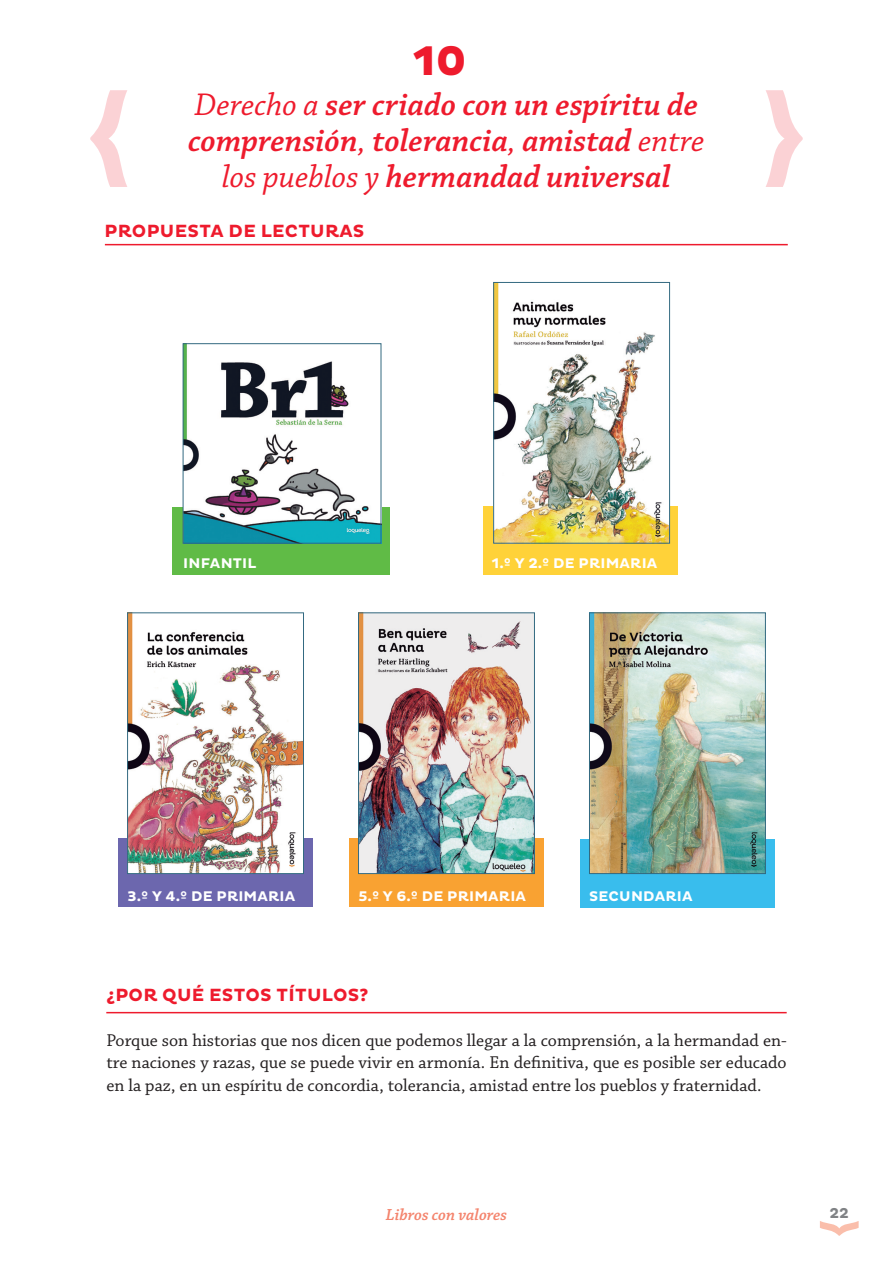
<style>
.page{position:relative;width:893px;height:1263px;background:#fff}
.page>*{position:absolute;margin:0;border:0;box-sizing:border-box;transform-origin:0 0}
.t1{font:800 42.15px "Pluto";color:#ee1b2d}
.t2{font:italic 600 33px/36.3px "Chaparral Pro";color:#ee1b2d}
.t3{font:18px/22.5px "Chaparral Pro";color:#231f20;text-align:justify}
.t4{font:700 18px "Pluto";letter-spacing:.015em;color:#ee1b2d}
.t5{font:italic 600 16.8px "Chaparral Pro";color:#f4846d}
.t6{font:700 14.55px "Pluto";color:#808285}
.t7{font:700 14.25px "Pluto";letter-spacing:.015em;color:#fff}
.s1{font-weight:400}
</style>
<div class="page">
<svg style="left:820px;top:1221px;width:39px;height:15px"></svg>
<div style="left:349px;top:838px;width:195px;height:69px;background:#f9a232"></div>
<div style="left:580px;top:840px;width:194px;height:68px;background:#39bded"></div>
<div style="left:118px;top:838px;width:195px;height:69px;background:#6c67ae"></div>
<div style="left:484px;top:506px;width:194px;height:68px;background:#ffd239"></div>
<div style="left:172px;top:507px;width:218px;height:67px;background:#60bb46"></div>
<img style="left:495px;top:284px;width:173px;height:258px">
<div style="left:493px;top:282px;width:177px;height:262px;border:1px solid #336a81"></div>
<img style="left:129px;top:614px;width:173px;height:258px">
<div style="left:127px;top:612px;width:177px;height:262px;border:1px solid #336a81"></div>
<img style="left:360px;top:614px;width:173px;height:258px">
<div style="left:358px;top:612px;width:177px;height:262px;border:1px solid #336a81"></div>
<img style="left:591px;top:614px;width:173px;height:258px">
<div style="left:589px;top:612px;width:177px;height:262px;border:1px solid #336a81"></div>
<hr style="left:105px;top:244px;width:683px;height:1px;background:#ee1b2d">
<hr style="left:106px;top:1012px;width:681px;height:1px;background:#ee1b2d">
<svg style="left:90px;top:90px;width:37px;height:97px"></svg>
<svg style="left:766px;top:90px;width:37px;height:97px"></svg>
<img style="left:185px;top:345px;width:194px;height:197px">
<div style="left:183px;top:343px;width:198px;height:201px;border:1px solid #336a81"></div>
<p class="t1" style="left:413px;top:37px;width:55px">10</p>
<p class="t2" style="left:188px;top:87px;width:518px"><span class="s1">Derecho a</span> ser criado con un espíritu de comprensión<span class="s1">,</span> tolerancia<span class="s1">,</span> amistad <span class="s1">entre</span></p>
<p class="t2" style="left:222px;top:160px;width:450px"><span class="s1">los pueblos y</span> hermandad universal</p>
<p class="t4" style="left:105px;top:220px;width:261px">PROPUESTA DE LECTURAS</p>
<p class="t7" style="left:183px;top:555px;width:75px">INFANTIL</p>
<p class="t7" style="left:492px;top:555px;width:167px">1.º Y 2.º DE PRIMARIA</p>
<p class="t7" style="left:128px;top:888px;width:169px">3.º Y 4.º DE PRIMARIA</p>
<p class="t7" style="left:358px;top:888px;width:169px">5.º Y 6.º DE PRIMARIA</p>
<p class="t7" style="left:589px;top:888px;width:105px">SECUNDARIA</p>
<p class="t4" style="left:106px;top:984px;width:264px">¿POR QUÉ ESTOS TÍTULOS?</p>
<p class="t3" style="left:106px;top:1029px;width:682px">Porque son historias que nos dicen que podemos llegar a la comprensión, a la hermandad en&shy;tre naciones y razas, que se puede vivir en armonía. En definitiva, que es posible ser educado en la paz, en un espíritu de concordia, tolerancia, amistad entre los pueblos y fraternidad.</p>
<p class="t5" style="left:386px;top:1205px;width:123px">Libros con valores</p>
<p class="t6" style="left:829px;top:1205px;width:21px">22</p>
</div>
